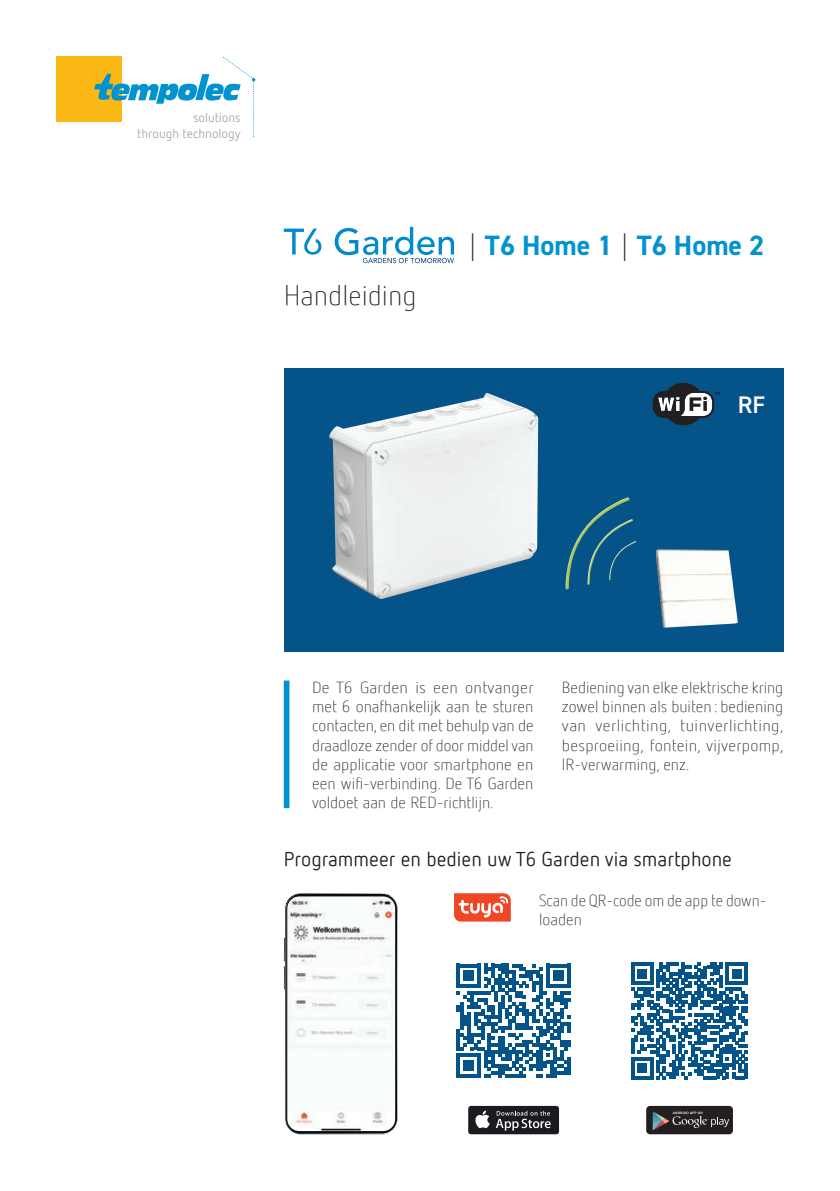
<style>
.page{position:relative;width:840px;height:1191px;background:#fff}
.page>*{position:absolute;margin:0;border:0;box-sizing:border-box;transform-origin:0 0}
.TITRE{font:700 28px "DIN2014";color:#0093d0}
.TITRE-2{font:300 28px "Netto Offc Pro";color:#231f20}
.t1{font:600 24px "DIN2014";color:#fff}
.TITRE-3{font:20px "Netto Offc Pro";color:#231f20}
.t2{font:300 16px/19.2px "Netto Offc Pro";color:#231f20;text-align:justify}
.t3{font:12.8px/15.4px "Netto Offc Pro";color:#a8a9ad;text-align:right}
.s1{font-family:"Netto Offc Pro";font-weight:300;color:#231f20}
</style>
<div class="page">
<div style="left:57px;top:57px;width:65px;height:65px;background:#fcb814"></div>
<svg style="left:94px;top:57px;width:161px;height:80px"></svg>
<div style="left:283px;top:680px;width:6px;height:128px;background:#0093d0"></div>
<svg style="left:334px;top:227px;width:120px;height:36px"></svg>
<svg style="left:283px;top:229px;width:38px;height:26px"></svg>
<div style="left:283px;top:369px;width:499px;height:283px;background:#045389"></div>
<img style="left:329px;top:393px;width:408px;height:235px">
<svg style="left:283px;top:893px;width:114px;height:241px"></svg>
<img style="left:287px;top:896px;width:108px;height:235px">
<svg style="left:456px;top:963px;width:114px;height:115px"></svg>
<svg style="left:631px;top:962px;width:116px;height:117px"></svg>
<hr style="left:744px;top:1063px;width:3px;height:16px;background:#045389">
<div style="left:468px;top:1106px;width:90px;height:28px;background:#1a1a1f;border-radius:3px"></div>
<svg style="left:475px;top:1110px;width:14px;height:18px"></svg>
<svg style="left:496px;top:1110px;width:54px;height:20px"></svg>
<div style="left:645px;top:1106px;width:87px;height:28px;background:#231f20;border-radius:4px"></div>
<svg style="left:652px;top:1111px;width:76px;height:19px"></svg>
<svg style="left:454px;top:893px;width:56px;height:28px;background:#f26d52"></svg>
<svg style="left:652px;top:383px;width:67px;height:42px"></svg>
<p class="t3" style="left:137px;top:109px;width:105px">solutions<br>through technology</p>
<p class="TITRE-2" style="left:283px;top:278px;width:134px">Handleiding</p>
<p class="TITRE" style="left:468px;top:226px;width:297px"><span class="s1">|</span> T6 Home 1 <span class="s1">|</span> T6 Home 2</p>
<p class="t1" style="left:737px;top:389px;width:29px">RF</p>
<p class="t2" style="left:312px;top:677px;width:223px">De T6 Garden is een ontvanger met 6 onafhankelijk aan te sturen contacten, en dit met behulp van de draadloze zender of door middel van de applicatie voor smartphone en een wifi-verbinding. De T6 Garden voldoet aan de RED-richtlijn.</p>
<p class="t2" style="left:561px;top:677px;width:223px">Bediening van elke elektrische kring zowel binnen als buiten: bediening van verlichting, tuinverlichting, besproeiing, fontein, vijverpomp, IR-verwarming, enz.</p>
<p class="TITRE-3" style="left:283px;top:846px;width:449px">Programmeer en bedien uw T6 Garden via smartphone</p>
<p class="t2" style="left:539px;top:890px;width:226px">Scan de QR-code om de app te down&shy;loaden</p>
</div>
